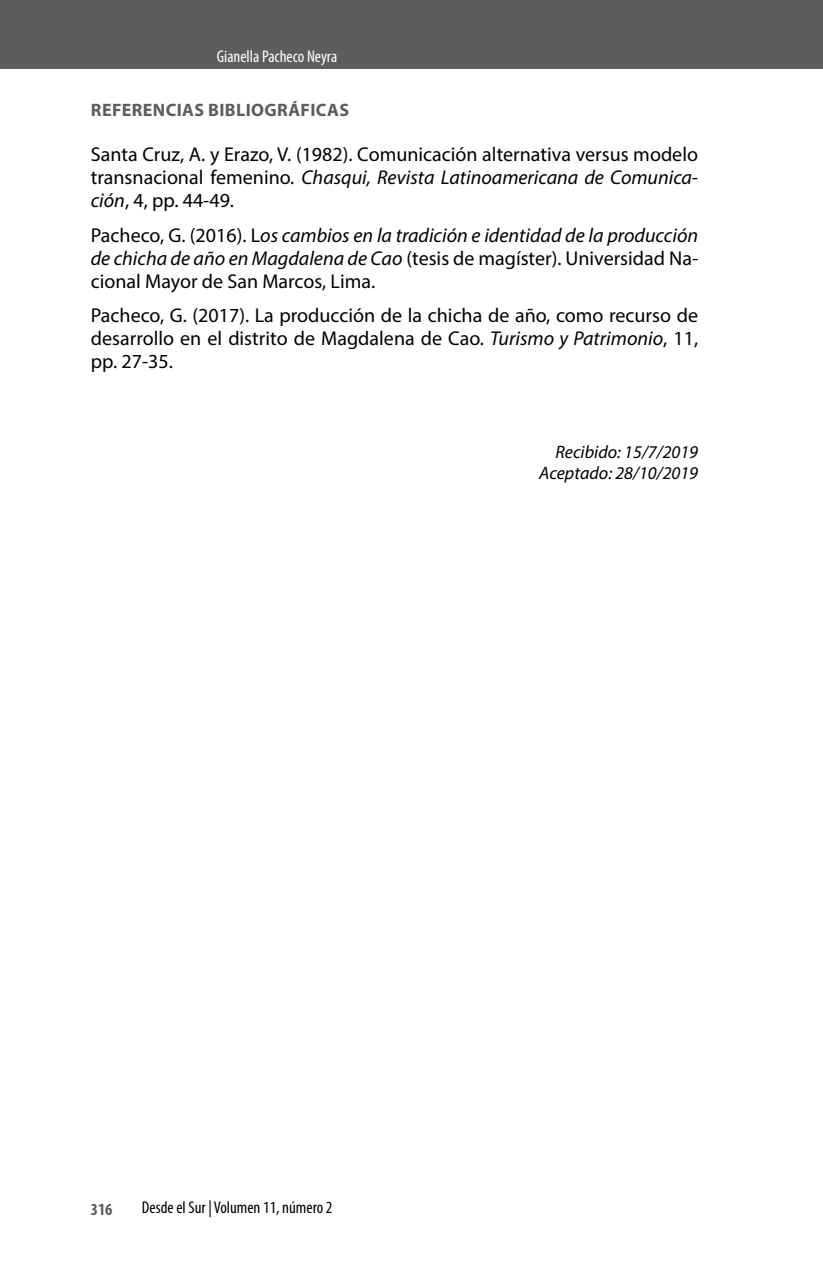
<style>
.page{position:relative;width:823px;height:1265px;background:#fff}
.page>*{position:absolute;margin:0;border:0;box-sizing:border-box;transform-origin:0 0}
.t1{font:20px/23px "Myriad Pro";color:#000;text-align:justify}
.t2{font:italic 18px/21.6px "Myriad Pro";color:#000;text-align:right}
.t3{font:700 18px "Myriad Pro";letter-spacing:.02em;color:#5d5d60}
.t4{font:condensed 17px "Myriad Pro";color:#000}
.t5{font:condensed 17px "Myriad Pro";color:#fff}
.t6{font:700 condensed 17px "Myriad Pro";color:#5d5d60}
.s1{font-style:italic}
</style>
<div class="page">
<div style="left:0;top:0;width:822px;height:68px;background:#5d5d60"></div>
<p class="t5" style="left:217px;top:46px;width:122px">Gianella Pacheco Neyra</p>
<p class="t3" style="left:91px;top:98px;width:23px">REFERENCIAS</p>
<p class="t3" style="left:208px;top:98px;width:10px">BIBLI</p>
<p class="t3" style="left:251px;top:98px;width:60px">OGRÁFICAS</p>
<p class="t1" style="left:91px;top:143px;width:608px">Santa Cruz, A. y Erazo, V. (1982). Comunicación alternativa versus modelo transnacional femenino. <span class="s1">Chasqui, Revista Latinoamericana de Comunica&shy;ción</span>, 4, pp. 44-49.</p>
<p class="t1" style="left:91px;top:223px;width:608px">Pacheco, G. (2016). L<span class="s1">os cambios en la tradición e identidad de la producción de chicha de año en Magdalena de Cao</span> (tesis de magíster). Universidad Na&shy;cional Mayor de San Marcos, Lima.</p>
<p class="t1" style="left:91px;top:303px;width:608px">Pacheco, G. (2017). La producción de la chicha de año, como recurso de desarrollo en el distrito de Magdalena de Cao. <span class="s1">Turismo y Patrimonio</span>, 11, pp. 27-35.</p>
<p class="t2" style="left:539px;top:440px;width:160px">Recibido: 15/7/2019<br>Aceptado: 28/10/2019</p>
<p class="t6" style="left:91px;top:1198px;width:23px">316</p>
<p class="t4" style="left:142px;top:1196px;width:192px">Desde el Sur | Volumen 11, número 2</p>
</div>
